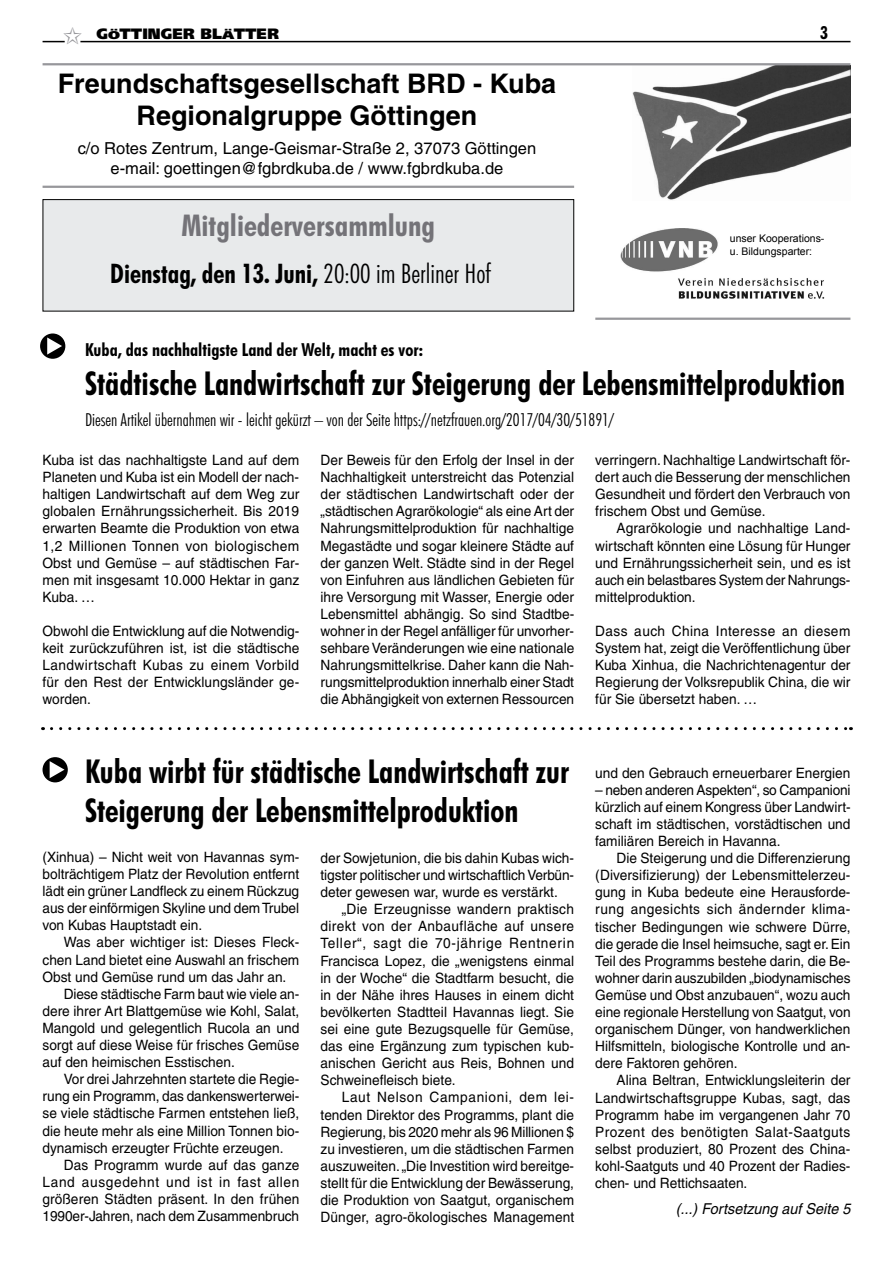
<style>
.page{position:relative;width:893px;height:1263px;background:#fff}
.page>*{position:absolute;margin:0;border:0;box-sizing:border-box;transform-origin:0 0}
.t1{font:700 condensed 33px/39.6px "Futura BT";color:#000;scale:.95 1}
.t2{font:700 condensed 30px "Futura BT";color:#747378}
.t3{font:700 27px/32.4px "Helvetica";color:#000;text-align:center}
.t4{font:700 condensed 27px "Futura BT";color:#000;scale:.95 1}
.t5{font:300 condensed 18px "Futura BT";color:#000}
.t6{font:700 condensed 18px "Futura BT";color:#000}
.t7{font:16.5px/19.8px "Helvetica";color:#000;text-align:center}
.t8{font:italic 15px "Helvetica";color:#000;scale:.96 1}
.t9{font:900 15px "Frutiger";color:#000}
.t10{font:14.25px/17.1px "Helvetica";color:#000;text-align:justify;scale:.96 1}
.t11{font:14.25px/17.1px "Helvetica";color:#000;text-align:justify}
.t12{font:14.25px "Helvetica";letter-spacing:.045em;color:#000;scale:.96 1}
.t13{font:10.5px/12.6px "Arial";color:#000}
.s1{font-size:11.25px}
.s2{font-weight:300}
</style>
<div class="page">
<div style="left:43px;top:200px;width:531px;height:111px;background:#e8eaeb"></div>
<div style="left:43px;top:199px;width:531px;height:112px;border:1px solid #000"></div>
<img style="left:632px;top:65px;width:218px;height:135px">
<hr style="left:43px;top:186px;width:531px;height:2px;background:#97979b">
<hr style="left:43px;top:63px;width:807px;height:2px;background:#97979b">
<hr style="left:80px;top:41px;width:770px;height:1px;background:#000">
<img style="left:620px;top:228px;width:205px;height:71px">
<hr style="left:595px;top:318px;width:255px;height:2px;background:#97979b">
<div style="left:40px;top:333px;width:25px;height:26px;background:#000;border-radius:50%"></div>
<svg style="left:47px;top:337px;width:15px;height:18px"></svg>
<div style="left:43px;top:757px;width:25px;height:25px;background:#000;border-radius:50%"></div>
<svg style="left:50px;top:761px;width:14px;height:17px"></svg>
<svg style="left:52px;top:727px;width:799px;height:3px"></svg>
<svg style="left:43px;top:40px;width:39px;height:3px"></svg>
<p class="t9" style="left:97px;top:24px;width:184px">G<span class="s1">Ö</span>TTINGER BL<span class="s1">Ä</span>TTER</p>
<p class="t6" style="left:820px;top:22px;width:9px">3</p>
<h3 class="t3" style="left:58px;top:67px;width:500px">Freundschaftsgesellschaft BRD - Kuba<br>Regionalgruppe Göttingen</h3>
<p class="t7" style="left:78px;top:139px;width:460px">c/o Rotes Zentrum, Lange-Geismar-Straße 2, 37073 Göttingen e-mail: goettingen@fgbrdkuba.de / www.fgbrdkuba.de</p>
<h2 class="t2" style="left:182px;top:207px;width:255px">Mitgliederversammlung</h2>
<h3 class="t4" style="left:110px;top:257px;width:402px">Dienstag, den 13. Juni, <span class="s2">20:00 im Berliner Hof</span></h3>
<p class="t13" style="left:730px;top:232px;width:96px">unser Kooperations&shy;u. Bildungsparter:</p>
<p class="t6" style="left:85px;top:338px;width:340px">Kuba, das nachhaltigste Land der Welt, macht es vor:</p>
<h1 class="t1" style="left:85px;top:363px;width:802px">Städtische Landwirtschaft zur Steigerung der Lebensmittelproduktion</h1>
<p class="t5" style="left:85px;top:409px;width:530px">Diesen Artikel übernahmen wir - leicht gekürzt – von der Seite https://netzfrauen.org/2017/04/30/51891/</p>
<p class="t11" style="left:43px;top:451px;width:258px">Kuba ist das nachhaltigste Land auf dem Planeten und Kuba ist ein Modell der nach&shy;haltigen Landwirtschaft auf dem Weg zur globalen Ernährungssicherheit. Bis 2019 erwarten Beamte die Produktion von etwa 1,2 Millionen Tonnen von biologischem Obst und Gemüse – auf städtischen Far&shy;men mit insgesamt 10.000 Hektar in ganz Kuba. …</p>
<p class="t10" style="left:43px;top:622px;width:269px">Obwohl die Entwicklung auf die Notwendig&shy;keit zurückzuführen ist, ist die städtische Landwirtschaft Kubas zu einem Vorbild für den Rest der Entwicklungsländer ge&shy;worden.</p>
<p class="t10" style="left:321px;top:451px;width:266px">Der Beweis für den Erfolg der Insel in der Nachhaltigkeit unterstreicht das Potenzial der städtischen Landwirtschaft oder der „städtischen Agrarökologie“ als eine Art der Nahrungsmittelproduktion für nachhaltige Megastädte und sogar kleinere Städte auf der ganzen Welt. Städte sind in der Regel von Einfuhren aus ländlichen Gebieten für ihre Versorgung mit Wasser, Energie oder Lebensmittel abhängig. So sind Stadtbe&shy;wohner in der Regel anfälliger für unvorher&shy;sehbare Veränderungen wie eine nationale Nahrungsmittelkrise. Daher kann die Nah&shy;rungsmittelproduktion innerhalb einer Stadt die Abhängigkeit von externen Ressourcen</p>
<p class="t10" style="left:595px;top:451px;width:267px">verringern. Nachhaltige Landwirtschaft för&shy;dert auch die Besserung der menschlichen Gesundheit und fördert den Verbrauch von frischem Obst und Gemüse.</p>
<p class="t10" style="left:595px;top:520px;width:267px;text-indent:21px">Agrarökologie und nachhaltige Land&shy;wirtschaft könnten eine Lösung für Hunger und Ernährungssicherheit sein, und es ist auch ein belastbares System der Nahrungs&shy;mittelproduktion.</p>
<p class="t10" style="left:595px;top:622px;width:267px">Dass auch China Interesse an diesem System hat, zeigt die Veröffentlichung über Kuba Xinhua, die Nachrichtenagentur der Regierung der Volksrepublik China, die wir für Sie übersetzt haben. …</p>
<h1 class="t1" style="left:85px;top:751px;width:511px">Kuba wirbt für städtische Landwirtschaft zur<br>Steigerung der Lebensmittelproduktion</h1>
<p class="t10" style="left:43px;top:848px;width:269px">(Xinhua) – Nicht weit von Havannas sym&shy;bolträchtigem Platz der Revolution entfernt lädt ein grüner Landfleck zu einem Rückzug aus der einförmigen Skyline und dem Trubel von Kubas Hauptstadt ein.</p>
<p class="t10" style="left:64px;top:934px;width:247px">Was aber wichtiger ist: Dieses Fleck-</p>
<p class="t10" style="left:43px;top:951px;width:269px">chen Land bietet eine Auswahl an frischem</p>
<p class="t10" style="left:43px;top:968px;width:256px">Obst und Gemüse rund um das Jahr an.</p>
<p class="t10" style="left:64px;top:985px;width:247px">Diese städtische Farm baut wie viele an-</p>
<p class="t10" style="left:43px;top:1002px;width:269px">dere ihrer Art Blattgemüse wie Kohl, Salat,</p>
<p class="t10" style="left:43px;top:1019px;width:269px">Mangold und gelegentlich Rucola an und</p>
<p class="t10" style="left:43px;top:1036px;width:269px">sorgt auf diese Weise für frisches Gemüse</p>
<p class="t10" style="left:43px;top:1053px;width:202px">auf den heimischen Esstischen.</p>
<p class="t10" style="left:64px;top:1071px;width:247px">Vor drei Jahrzehnten startete die Regie-</p>
<p class="t10" style="left:43px;top:1088px;width:269px">rung ein Programm, das dankenswerterwei-</p>
<p class="t10" style="left:43px;top:1105px;width:269px">se viele städtische Farmen entstehen ließ,</p>
<p class="t10" style="left:43px;top:1122px;width:269px">die heute mehr als eine Million Tonnen bio-</p>
<p class="t10" style="left:43px;top:1139px;width:252px">dynamisch erzeugter Früchte erzeugen.</p>
<p class="t10" style="left:64px;top:1156px;width:247px">Das Programm wurde auf das ganze</p>
<p class="t12" style="left:43px;top:1173px;width:269px">Land ausgedehnt und ist in fast allen</p>
<p class="t10" style="left:43px;top:1190px;width:269px">größeren Städten präsent. In den frühen</p>
<p class="t10" style="left:43px;top:1207px;width:269px">1990er-Jahren, nach dem Zusammenbruch</p>
<p class="t10" style="left:321px;top:849px;width:266px">der Sowjetunion, die bis dahin Kubas wich&shy;tigster politischer und wirtschaftlich Verbün&shy;deter gewesen war, wurde es verstärkt.</p>
<p class="t10" style="left:321px;top:901px;width:266px;text-indent:21px">„Die Erzeugnisse wandern praktisch direkt von der Anbaufläche auf unsere Teller“, sagt die 70-jährige Rentnerin Francisca Lopez, die „wenigstens einmal in der Woche“ die Stadtfarm besucht, die in der Nähe ihres Hauses in einem dicht bevölkerten Stadtteil Havannas liegt. Sie sei eine gute Bezugsquelle für Gemüse, das eine Ergänzung zum typischen kub&shy;anischen Gericht aus Reis, Bohnen und Schweinefleisch biete.</p>
<p class="t10" style="left:321px;top:1089px;width:266px;text-indent:21px">Laut Nelson Campanioni, dem lei&shy;tenden Direktor des Programms, plant die Regierung, bis 2020 mehr als 96 Millionen $ zu investieren, um die städtischen Farmen auszuweiten. „Die Investition wird bereitge&shy;stellt für die Entwicklung der Bewässerung, die Produktion von Saatgut, organischem Dünger, agro-ökologisches Management</p>
<p class="t10" style="left:595px;top:764px;width:267px">und den Gebrauch erneuerbarer Energien</p>
<p class="t10" style="left:595px;top:781px;width:267px">– neben anderen Aspekten“, so Campanioni kürzlich auf einem Kongress über Landwirt&shy;schaft im städtischen, vorstädtischen und familiären Bereich in Havanna.</p>
<p class="t10" style="left:595px;top:849px;width:267px;text-indent:21px">Die Steigerung und die Differenzierung (Diversifizierung) der Lebensmittelerzeu&shy;gung in Kuba bedeute eine Herausforde&shy;rung angesichts sich ändernder klima&shy;tischer Bedingungen wie schwere Dürre, die gerade die Insel heimsuche, sagt er. Ein Teil des Programms bestehe darin, die Be&shy;wohner darin auszubilden „biodynamisches Gemüse und Obst anzubauen“, wozu auch eine regionale Herstellung von Saatgut, von organischem Dünger, von handwerklichen Hilfsmitteln, biologische Kontrolle und an&shy;dere Faktoren gehören.</p>
<p class="t10" style="left:595px;top:1072px;width:267px;text-indent:21px">Alina Beltran, Entwicklungsleiterin der Landwirtschaftsgruppe Kubas, sagt, das Programm habe im vergangenen Jahr 70<br>Prozent des benötigten Salat-Saatguts selbst produziert, 80 Prozent des China&shy;kohl-Saatguts und 40 Prozent der Radies&shy;chen- und Rettichsaaten.</p>
<p class="t8" style="left:676px;top:1200px;width:183px">(...) Fortsetzung auf Seite 5</p>
</div>
